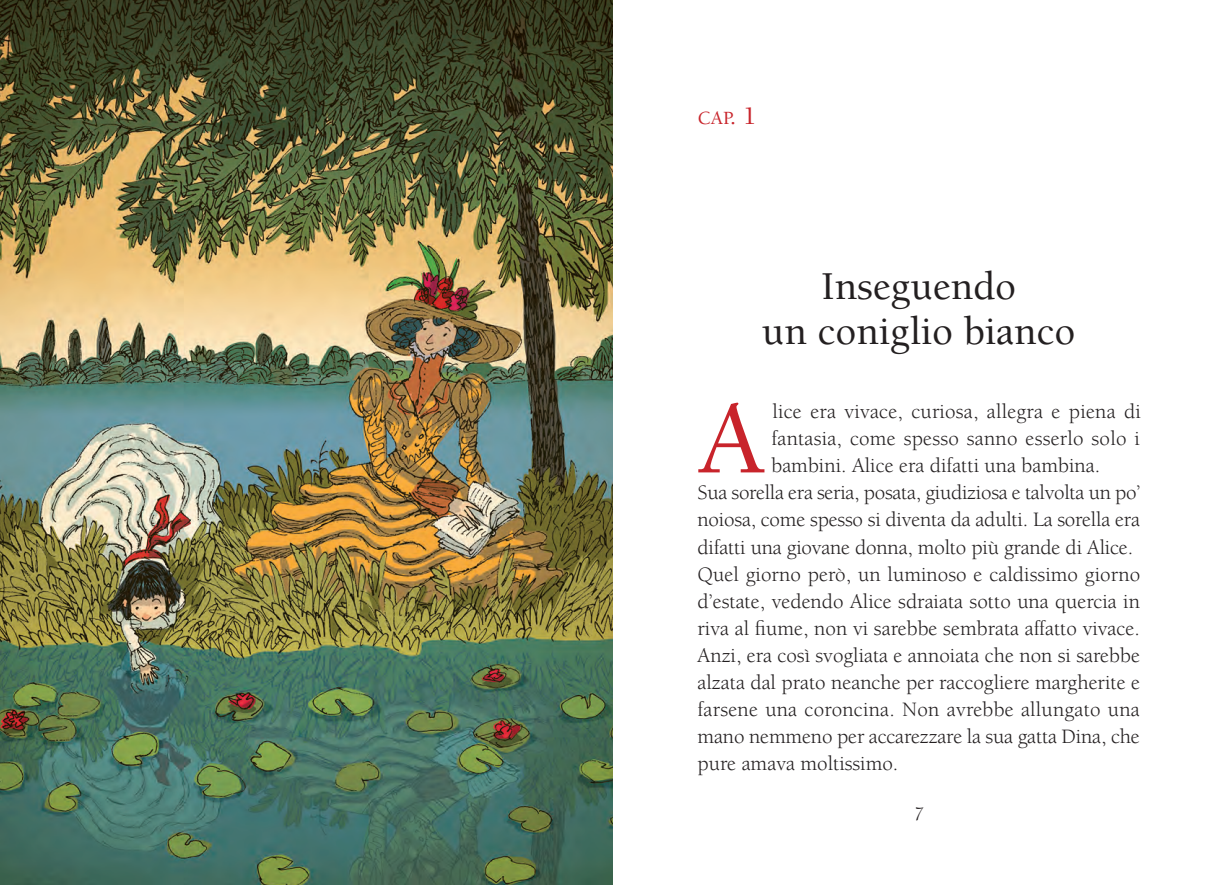
<style>
.page{position:relative;width:1225px;height:885px;background:#fff}
.page>*{position:absolute;margin:0;border:0;box-sizing:border-box;transform-origin:0 0}
.t1{font:500 106.05px "Berkeley Std";color:#c8242b}
.t2{font:500 40.5px/45px "Berkeley Std";color:#231f20;text-align:center}
.t3{font:21px "Berkeley Std";color:#231f20}
.t4{font:italic 19.5px "Berkeley Std";color:#231f20}
.t5{font:500 19.2px "Berkeley Std";color:#c8242b}
.s1{font-size:25.5px}
</style>
<div class="page">
<img style="left:0;top:0;width:612px;height:884px">
<p class="t5" style="left:697px;top:108px;width:60px">CAP<span class="s1">. 1</span></p>
<h2 class="t2" style="left:762px;top:264px;width:315px">Inseguendo<br>un coniglio bianco</h2>
<h1 class="t1" style="left:697px;top:382px;width:70px">A</h1>
<p class="t3" style="left:772px;top:400px;width:370px">lice era vivace, curiosa, allegra e piena di</p>
<p class="t3" style="left:771px;top:427px;width:370px">fantasia, come spesso sanno esserlo solo i</p>
<p class="t3" style="left:771px;top:454px;width:330px">bambini. Alice era difatti una bambina.</p>
<p class="t3" style="left:697px;top:481px;width:444px">Sua sorella era seria, posata, giudiziosa e talvolta un po’</p>
<p class="t3" style="left:697px;top:508px;width:444px">noiosa, come spesso si diventa da adulti. La sorella era</p>
<p class="t3" style="left:697px;top:535px;width:437px">difatti una giovane donna, molto più grande di Alice.</p>
<p class="t3" style="left:697px;top:562px;width:444px">Quel giorno però, un luminoso e caldissimo giorno</p>
<p class="t3" style="left:697px;top:589px;width:444px">d’estate, vedendo Alice sdraiata sotto una quercia in</p>
<p class="t3" style="left:697px;top:616px;width:444px">riva al fiume, non vi sarebbe sembrata affatto vivace.</p>
<p class="t3" style="left:697px;top:643px;width:444px">Anzi, era così svogliata e annoiata che non si sarebbe</p>
<p class="t3" style="left:697px;top:670px;width:444px">alzata dal prato neanche per raccogliere margherite e</p>
<p class="t3" style="left:697px;top:697px;width:444px">farsene una coroncina. Non avrebbe allungato una</p>
<p class="t3" style="left:697px;top:724px;width:444px">mano nemmeno per accarezzare la sua gatta Dina, che</p>
<p class="t3" style="left:697px;top:751px;width:202px">pure amava moltissimo.</p>
<p class="t4" style="left:914px;top:803px;width:11px">7</p>
</div>
